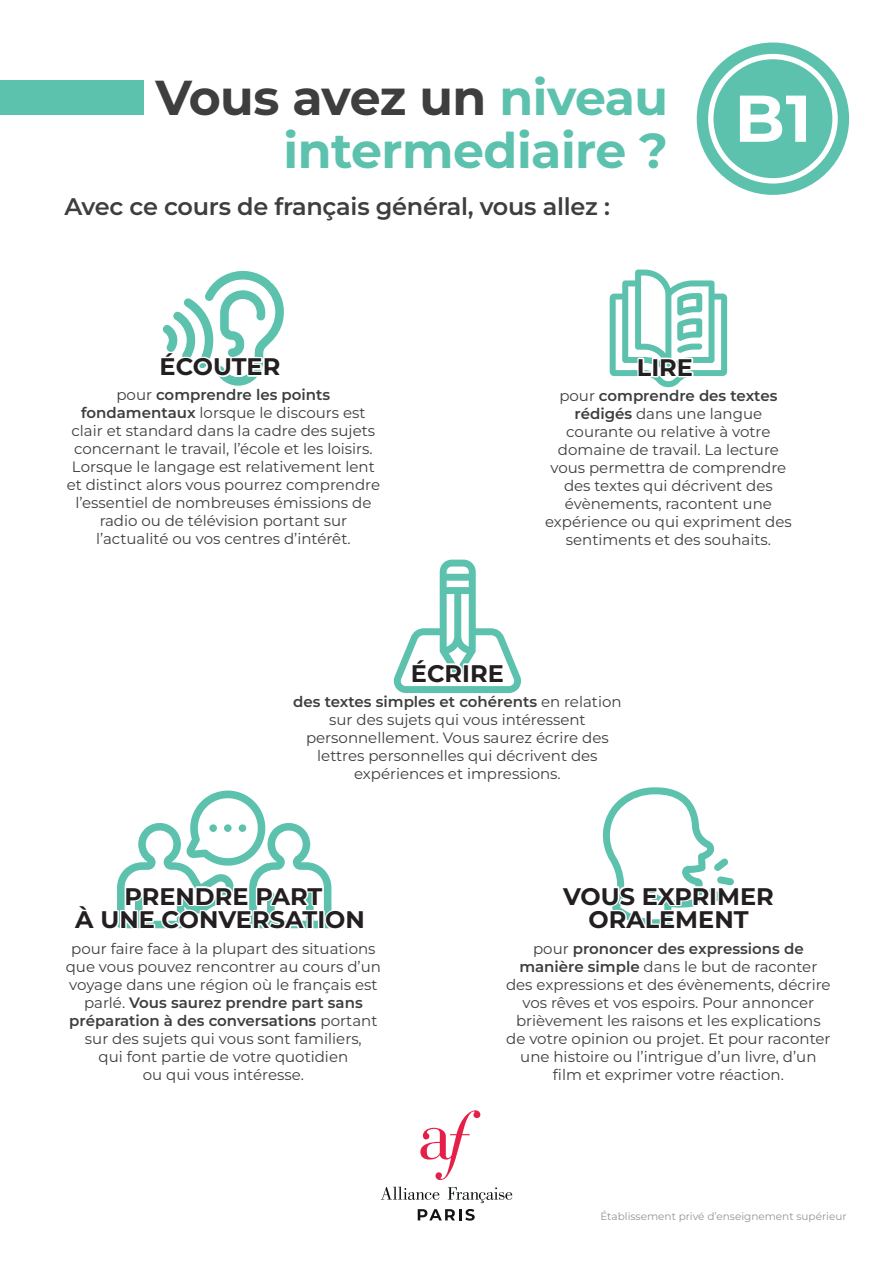
<style>
.page{position:relative;width:893px;height:1263px;background:#fff}
.page>*{position:absolute;margin:0;border:0;box-sizing:border-box;transform-origin:0 0}
.t1{font:700 49.05px/52.8px "Montserrat";letter-spacing:-.01em;color:#5cc2ad;text-align:right}
.t2{font:700 24px/23.7px "Montserrat";color:#231f20;text-align:center}
.t3{font:600 24px "Montserrat";letter-spacing:-.01em;color:#3e3e3f}
.t4{font:15px/18px "Montserrat";color:#3e3e3f;text-align:center}
.t5{font:10.5px "Montserrat";color:#939598}
.s1{color:#3e3e3f}
.s2{font-weight:600}
</style>
<div class="page">
<div style="left:697px;top:43px;width:152px;height:152px;background:#5cc2ad;border-radius:50%"></div>
<svg style="left:708px;top:54px;width:130px;height:130px"></svg>
<svg style="left:602px;top:787px;width:132px;height:140px"></svg>
<svg style="left:117px;top:790px;width:215px;height:139px"></svg>
<svg style="left:393px;top:560px;width:128px;height:133px"></svg>
<svg style="left:162px;top:271px;width:122px;height:115px"></svg>
<svg style="left:610px;top:270px;width:117px;height:117px"></svg>
<div style="left:0;top:80px;width:144px;height:35px;background:#5cc2ad"></div>
<svg style="left:381px;top:1187px;width:58px;height:13px"></svg>
<svg style="left:448px;top:1187px;width:64px;height:16px"></svg>
<svg style="left:418px;top:1209px;width:57px;height:11px"></svg>
<svg style="left:420px;top:1110px;width:60px;height:70px"></svg>
<h1 class="t1" style="left:155px;top:70px;width:514px"><span class="s1">Vous avez un</span> niveau intermediaire ?</h1>
<h2 class="t3" style="left:64px;top:190px;width:547px">Avec ce cours de français général, vous allez :</h2>
<h2 class="t2" style="left:160px;top:354px;width:122px">ÉCOUTER</h2>
<h2 class="t2" style="left:637px;top:355px;width:58px">LIRE</h2>
<p class="t4" style="left:67px;top:386px;width:315px">pour <span class="s2">comprendre les points fondamentaux</span> lorsque le discours est clair et standard dans la cadre des sujets concernant le travail, l’école et les loisirs.<br>Lorsque le langage est relativement lent et distinct alors vous pourrez comprendre l’essentiel de nombreuses émissions de radio ou de télévision portant sur l’actualité ou vos centres d’intérêt.</p>
<p class="t4" style="left:545px;top:386px;width:248px">pour <span class="s2">comprendre des textes rédigés</span> dans une langue courante ou relative à votre domaine de travail. La lecture vous permettra de comprendre des textes qui décrivent des évènements, racontent une expérience ou qui expriment des sentiments et des souhaits.</p>
<h2 class="t2" style="left:411px;top:661px;width:94px">ÉCRIRE</h2>
<p class="t4" style="left:293px;top:692px;width:330px"><span class="s2">des textes simples et cohérents</span> en relation sur des sujets qui vous intéressent personnellement. Vous saurez écrire des lettres personnelles qui décrivent des expériences et impressions.</p>
<h2 class="t2" style="left:75px;top:883px;width:291px">PRENDRE PART<br>À UNE CONVERSATION</h2>
<h2 class="t2" style="left:563px;top:883px;width:212px">VOUS EXPRIMER<br>ORALEMENT</h2>
<p class="t4" style="left:66px;top:939px;width:317px">pour faire face à la plupart des situations que vous pouvez rencontrer au cours d’un voyage dans une région où le français est parlé. <span class="s2">Vous saurez prendre part sans préparation à des conversations</span> portant sur des sujets qui vous sont familiers,<br>qui font partie de votre quotidien<br>ou qui vous intéresse.</p>
<p class="t4" style="left:506px;top:939px;width:326px">pour <span class="s2">prononcer des expressions de manière simple</span> dans le but de raconter des expressions et des évènements, décrire vos rêves et vos espoirs. Pour annoncer brièvement les raisons et les explications de votre opinion ou projet. Et pour raconter une histoire ou l’intrigue d’un livre, d’un film et exprimer votre réaction.</p>
<p class="t5" style="left:600px;top:1210px;width:248px">Établissement privé d’enseignement supérieur</p>
</div>
